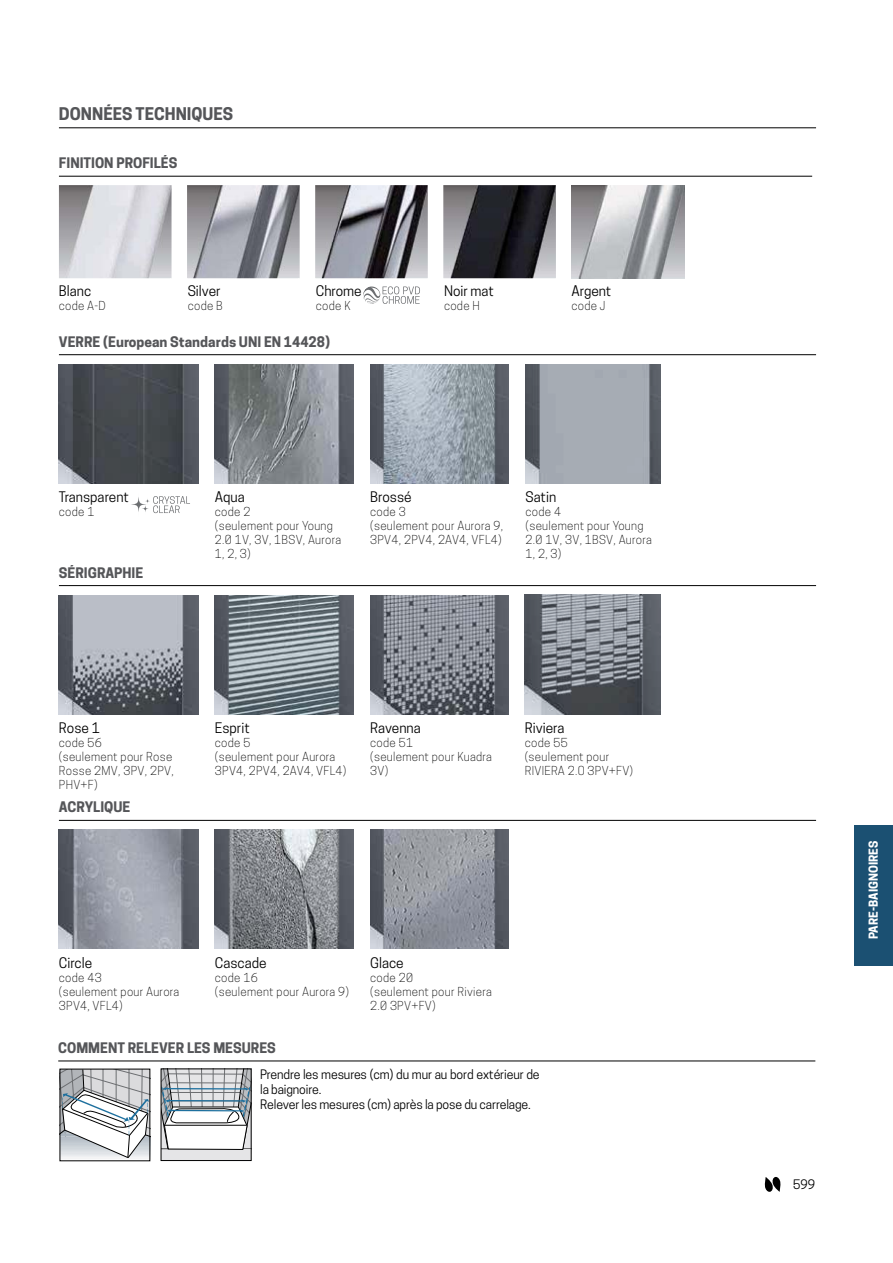
<style>
.page{position:relative;width:893px;height:1263px;background:#fff}
.page>*{position:absolute;margin:0;border:0;box-sizing:border-box;transform-origin:0 0}
.t1{font:700 16.5px "Novellini";color:#555659}
.t2{font:13.65px "Novellini";color:#000}
.t3{font:700 13.65px "Novellini";color:#555659}
.t4{font:12.3px/14.9px "Novellini";letter-spacing:-.01em;color:#000}
.t5{font:300 11.7px/14px "Novellini";letter-spacing:.025em;color:#000}
.t6{font:700 11.7px "Novellini";color:#fff}
</style>
<div class="page">
<hr style="left:59px;top:176px;width:753px;height:1px;background:#000">
<img style="left:59px;top:185px;width:112px;height:93px">
<img style="left:187px;top:185px;width:113px;height:93px">
<img style="left:315px;top:185px;width:113px;height:93px">
<img style="left:443px;top:185px;width:113px;height:93px">
<img style="left:571px;top:185px;width:113px;height:93px">
<hr style="left:59px;top:128px;width:757px;height:1px;background:#000">
<hr style="left:59px;top:354px;width:757px;height:1px;background:#000">
<img style="left:59px;top:364px;width:139px;height:120px">
<img style="left:215px;top:364px;width:138px;height:119px">
<img style="left:370px;top:364px;width:138px;height:119px">
<img style="left:525px;top:364px;width:135px;height:119px">
<hr style="left:59px;top:585px;width:757px;height:1px;background:#000">
<img style="left:59px;top:595px;width:139px;height:119px">
<img style="left:215px;top:595px;width:138px;height:119px">
<img style="left:370px;top:595px;width:138px;height:119px">
<img style="left:525px;top:595px;width:135px;height:120px">
<hr style="left:59px;top:820px;width:757px;height:1px;background:#000">
<img style="left:59px;top:830px;width:139px;height:119px">
<img style="left:215px;top:830px;width:138px;height:119px">
<img style="left:370px;top:830px;width:138px;height:119px">
<svg style="left:127px;top:493px;width:23px;height:23px"></svg>
<svg style="left:140px;top:503px;width:10px;height:11px"></svg>
<svg style="left:144px;top:497px;width:7px;height:8px"></svg>
<svg style="left:153px;top:496px;width:37px;height:18px"></svg>
<svg style="left:363px;top:286px;width:57px;height:18px"></svg>
<hr style="left:58px;top:1061px;width:757px;height:1px;background:#000">
<hr style="left:60px;top:1158px;width:90px;height:1px;background:#f4f4f5">
<svg style="left:62px;top:1071px;width:86px;height:87px"></svg>
<svg style="left:163px;top:1071px;width:86px;height:88px"></svg>
<div style="left:161px;top:1069px;width:90px;height:92px;border:1px solid #000"></div>
<svg style="left:764px;top:1177px;width:16px;height:15px"></svg>
<div style="left:854px;top:825px;width:38px;height:141px;background:#1b5072"></div>
<h1 class="t1" style="left:59px;top:104px;width:176px">DONNÉES TECHNIQUES</h1>
<p class="t3" style="left:59px;top:156px;width:120px">FINITION PROFILÉS</p>
<p class="t2" style="left:59px;top:286px;width:34px">Blanc</p>
<p class="t5" style="left:59px;top:300px;width:48px">code A-D</p>
<p class="t2" style="left:188px;top:286px;width:34px">S-lver</p>
<p class="t5" style="left:188px;top:300px;width:37px">code B</p>
<p class="t2" style="left:316px;top:286px;width:47px">Chrome</p>
<p class="t5" style="left:316px;top:300px;width:36px">code K</p>
<p class="t3" style="left:59px;top:334px;width:272px">VERRE (European Standards UNI EN 14428)</p>
<p class="t2" style="left:444px;top:286px;width:51px">No-r mat</p>
<p class="t5" style="left:444px;top:300px;width:37px">code H</p>
<p class="t2" style="left:571px;top:286px;width:41px">Argent</p>
<p class="t5" style="left:571px;top:300px;width:35px">code J</p>
<p class="t2" style="left:59px;top:491px;width:71px">Transparent</p>
<p class="t5" style="left:59px;top:506px;width:37px">code 1</p>
<p class="t3" style="left:59px;top:565px;width:86px">SÉRIGRAPHIE</p>
<p class="t2" style="left:215px;top:491px;width:31px">Aqua</p>
<p class="t5" style="left:215px;top:506px;width:128px">code 2<br>(seulement pour Young<br>2.0 1V, 3V, 1BSV, Aurora<br>1, 2, 3)</p>
<p class="t2" style="left:370px;top:491px;width:43px">Brossé</p>
<p class="t5" style="left:370px;top:506px;width:134px">code 3<br>(seulement pour Aurora 9,<br>3PV4, 2PV4, 2AV4, VFL4)</p>
<p class="t2" style="left:525px;top:491px;width:32px">Sat-n</p>
<p class="t5" style="left:525px;top:506px;width:128px">code 4<br>(seulement pour Young<br>2.0 1V, 3V, 1BSV, Aurora<br>1, 2, 3)</p>
<p class="t2" style="left:59px;top:722px;width:42px">Rose 1</p>
<p class="t5" style="left:59px;top:736px;width:116px">code 56<br>(seulement pour Rose<br>Rosse 2MV, 3PV, 2PV,<br>PHV+F)</p>
<p class="t3" style="left:59px;top:800px;width:73px">ACRYLIQUE</p>
<p class="t2" style="left:215px;top:722px;width:37px">Espr-t</p>
<p class="t5" style="left:215px;top:736px;width:133px">code 5<br>(seulement pour Aurora<br>3PV4, 2PV4, 2AV4, VFL4)</p>
<p class="t2" style="left:370px;top:722px;width:52px">Ravenna</p>
<p class="t5" style="left:370px;top:736px;width:123px">code 51<br>(seulement pour Kuadra<br>3V)</p>
<p class="t2" style="left:525px;top:722px;width:41px">R-v-era</p>
<p class="t5" style="left:525px;top:736px;width:110px">code 55<br>(seulement pour<br>RIVIERA 2.† 3PV+FV)</p>
<p class="t2" style="left:59px;top:957px;width:35px">C-rcle</p>
<p class="t5" style="left:59px;top:971px;width:122px">code 43<br>(seulement pour Aurora<br>3PV4, VFL4)</p>
<p class="t2" style="left:215px;top:957px;width:53px">Cascade</p>
<p class="t5" style="left:215px;top:971px;width:136px">code 16<br>(seulement pour Aurora 9)</p>
<p class="t3" style="left:58px;top:1040px;width:219px">COMMENT RELEVER LES MESURES</p>
<p class="t2" style="left:370px;top:957px;width:35px">Glace</p>
<p class="t5" style="left:370px;top:971px;width:123px">code 20<br>(seulement pour R-v-era<br>2.0 3PV+FV)</p>
<p class="t4" style="left:260px;top:1068px;width:281px">Prendre les mesures (cm) du mur au bord extér-eur de la ba-gno-re.<br>Relever les mesures (cm) après la pose du carrelage.</p>
<p class="t6" style="left:867px;top:939px;width:100px;rotate:-90deg">PARE-BAIGNOIRES</p>
<p class="t4" style="left:793px;top:1178px;width:24px">599</p>
</div>
